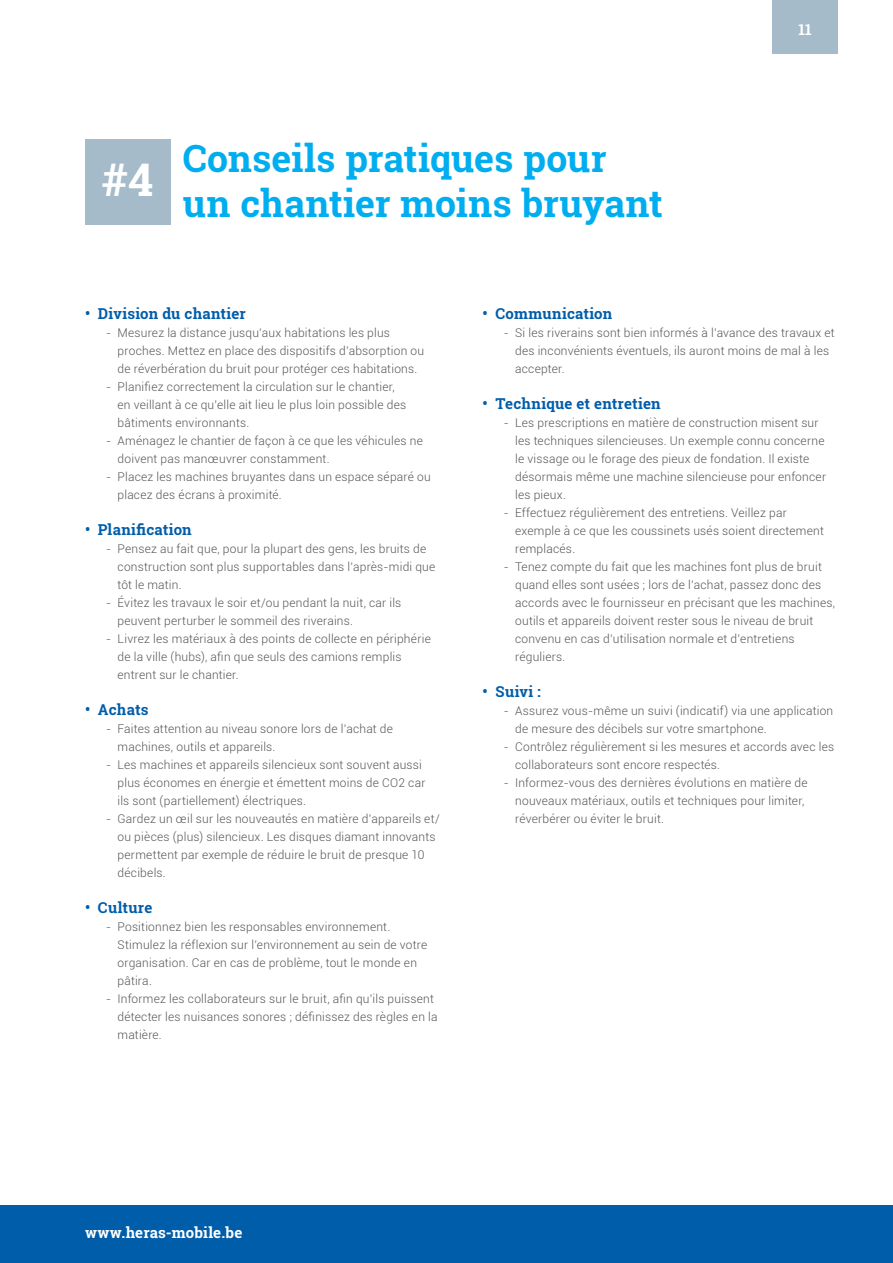
<style>
.page{position:relative;width:893px;height:1263px;background:#fff}
.page>*{position:absolute;margin:0;border:0;box-sizing:border-box;transform-origin:0 0}
.platte_tekst{font:700 45px "Roboto Slab";color:#fff}
.Grote_kop{font:700 37.5px/45px "Roboto Slab";color:#00aeef}
.tussenkopje{font:700 15px "Roboto Slab";letter-spacing:.015em;color:#005daa}
.t1{font:700 15px "Roboto Slab";letter-spacing:.01em;color:#fff}
.platte_tekst-2{font:300 12px/18px "Roboto";letter-spacing:.02em;color:#54555a}
</style>
<div class="page">
<div style="left:0;top:1205px;width:893px;height:58px;background:#005daa"></div>
<div style="left:773px;top:0;width:65px;height:54px;background:#a5bbc9"></div>
<div style="left:85px;top:139px;width:85px;height:85px;background:#a5bbc9"></div>
<p class="platte_tekst" style="left:102px;top:149px;width:53px">#4</p>
<p class="Grote_kop" style="left:183px;top:136px;width:481px">Conseils pratiques pour un chantier moins bruyant</p>
<p class="t1" style="left:798px;top:19px;width:15px">11</p>
<p class="tussenkopje" style="left:85px;top:303px;width:162px">• Division du chantier</p>
<p class="platte_tekst-2" style="left:118px;top:323px;width:308px;text-indent:-11px">- Mesurez la distance jusqu’aux habitations les plus proches. Mettez en place des dispositifs d’absorption ou de réverbération du bruit pour protéger ces habitations.</p>
<p class="platte_tekst-2" style="left:118px;top:377px;width:290px;text-indent:-11px">- Planifiez correctement la circulation sur le chantier, en veillant à ce qu’elle ait lieu le plus loin possible des bâtiments environnants.</p>
<p class="platte_tekst-2" style="left:118px;top:431px;width:307px;text-indent:-11px">- Aménagez le chantier de façon à ce que les véhicules ne doivent pas manœuvrer constamment.</p>
<p class="platte_tekst-2" style="left:118px;top:467px;width:315px;text-indent:-11px">- Placez les machines bruyantes dans un espace séparé ou placez des écrans à proximité.</p>
<p class="tussenkopje" style="left:85px;top:519px;width:108px">• Planification</p>
<p class="platte_tekst-2" style="left:118px;top:539px;width:319px;text-indent:-11px">- Pensez au fait que, pour la plupart des gens, les bruits de construction sont plus supportables dans l’après-midi que tôt le matin.</p>
<p class="platte_tekst-2" style="left:118px;top:593px;width:285px;text-indent:-11px">- Évitez les travaux le soir et/ou pendant la nuit, car ils peuvent perturber le sommeil des riverains.</p>
<p class="platte_tekst-2" style="left:118px;top:629px;width:315px;text-indent:-11px">- Livrez les matériaux à des points de collecte en périphérie de la ville (hubs), afin que seuls des camions remplis entrent sur le chantier.</p>
<p class="tussenkopje" style="left:85px;top:699px;width:65px">• Achats</p>
<p class="platte_tekst-2" style="left:118px;top:719px;width:277px;text-indent:-11px">- Faites attention au niveau sonore lors de l’achat de machines, outils et appareils.</p>
<p class="platte_tekst-2" style="left:118px;top:755px;width:309px;text-indent:-11px">- Les machines et appareils silencieux sont souvent aussi plus économes en énergie et émettent moins de CO2 car ils sont (partiellement) électriques.</p>
<p class="platte_tekst-2" style="left:118px;top:809px;width:324px;text-indent:-11px">- Gardez un œil sur les nouveautés en matière d’appareils et/ ou pièces (plus) silencieux. Les disques diamant innovants permettent par exemple de réduire le bruit de presque 10 décibels.</p>
<p class="tussenkopje" style="left:85px;top:897px;width:69px">• Culture</p>
<p class="platte_tekst-2" style="left:118px;top:917px;width:311px;text-indent:-11px">- Positionnez bien les responsables environnement.<br>Stimulez la réflexion sur l’environnement au sein de votre organisation. Car en cas de problème, tout le monde en pâtira.</p>
<p class="platte_tekst-2" style="left:118px;top:989px;width:321px;text-indent:-11px">- Informez les collaborateurs sur le bruit, afin qu’ils puissent détecter les nuisances sonores ; définissez des règles en la matière.</p>
<p class="tussenkopje" style="left:483px;top:303px;width:131px">• Communication</p>
<p class="platte_tekst-2" style="left:515px;top:323px;width:321px;text-indent:-11px">- Si les riverains sont bien informés à l’avance des travaux et des inconvénients éventuels, ils auront moins de mal à les accepter.</p>
<p class="tussenkopje" style="left:483px;top:393px;width:180px">• Technique et entretien</p>
<p class="platte_tekst-2" style="left:515px;top:413px;width:312px;text-indent:-11px">- Les prescriptions en matière de construction misent sur les techniques silencieuses. Un exemple connu concerne le vissage ou le forage des pieux de fondation. Il existe désormais même une machine silencieuse pour enfoncer les pieux.</p>
<p class="platte_tekst-2" style="left:515px;top:503px;width:310px;text-indent:-11px">- Effectuez régulièrement des entretiens. Veillez par exemple à ce que les coussinets usés soient directement remplacés.</p>
<p class="platte_tekst-2" style="left:515px;top:557px;width:321px;text-indent:-11px">- Tenez compte du fait que les machines font plus de bruit quand elles sont usées ; lors de l’achat, passez donc des accords avec le fournisseur en précisant que les machines, outils et appareils doivent rester sous le niveau de bruit convenu en cas d’utilisation normale et d’entretiens réguliers.</p>
<p class="tussenkopje" style="left:483px;top:681px;width:60px">• Suivi :</p>
<p class="platte_tekst-2" style="left:515px;top:701px;width:320px;text-indent:-11px">- Assurez vous-même un suivi (indicatif) via une application de mesure des décibels sur votre smartphone.</p>
<p class="platte_tekst-2" style="left:515px;top:737px;width:321px;text-indent:-11px">- Contrôlez régulièrement si les mesures et accords avec les collaborateurs sont encore respectés.</p>
<p class="platte_tekst-2" style="left:515px;top:773px;width:294px;text-indent:-11px">- Informez-vous des dernières évolutions en matière de nouveaux matériaux, outils et techniques pour limiter, réverbérer ou éviter le bruit.</p>
<p class="t1" style="left:85px;top:1222px;width:159px">www.heras-mobile.be</p>
</div>
